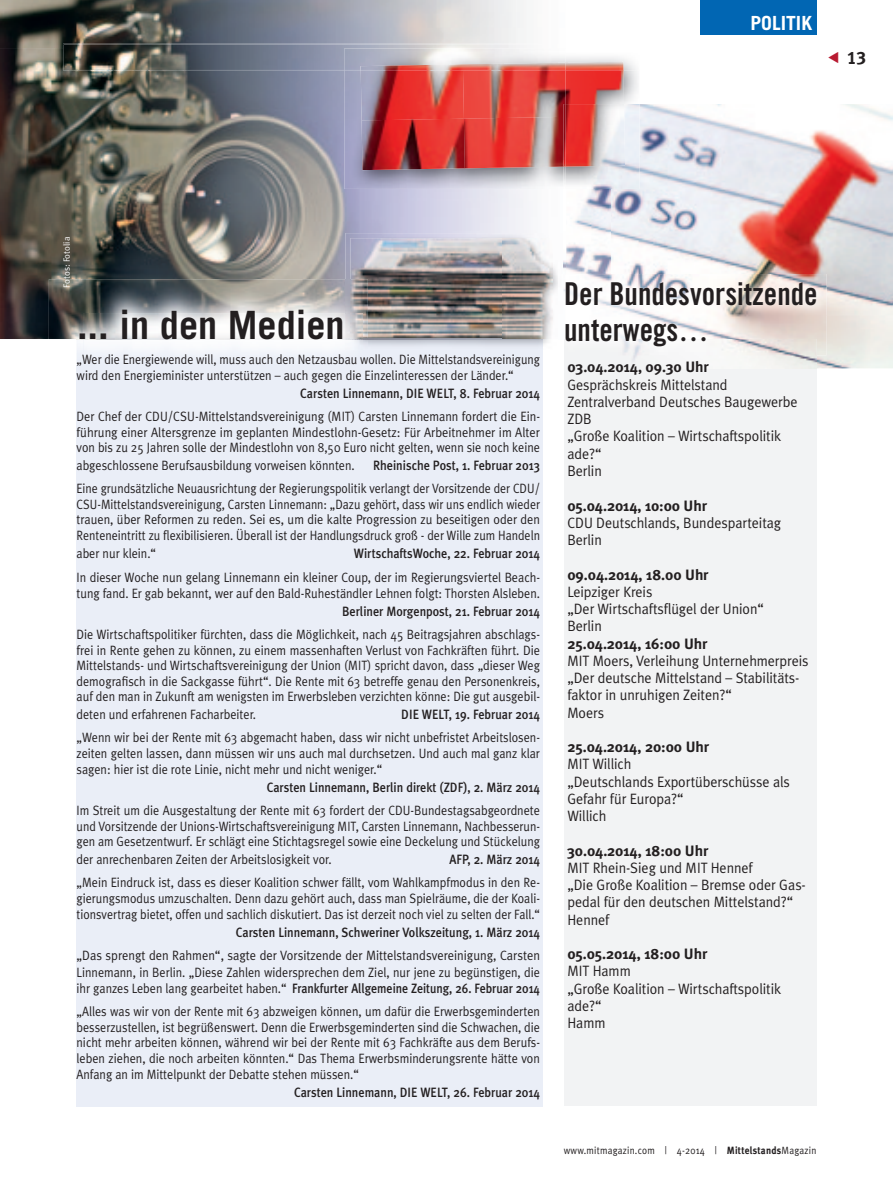
<style>
.page{position:relative;width:893px;height:1191px;background:#fff}
.page>*{position:absolute;margin:0;border:0;box-sizing:border-box;transform-origin:0 0}
.t1{font:700 39px "Trade Gothic";color:#231f20}
.t2{font:700 condensed 31.5px/36px "Trade Gothic Koki";color:#231f20;scale:.96 1}
.t3{font:700 19.5px "Trade Gothic";color:#fff}
.t4{font:18px "Meta Plus Bold Caps";color:#231f20}
.t5{font:15px/17.2px "Meta Plus Normal";letter-spacing:-.005em;color:#231f20;scale:.94 1}
.t6{font:700 15px "Meta Plus";letter-spacing:-.005em;color:#231f20}
.t7{font:13.5px/15.6px "Meta Plus Normal";color:#231f20;text-align:justify;scale:.9 1}
.t8{font:13.5px/15.6px "Meta Plus Normal";color:#231f20;scale:.88 1}
.t9{font:13.5px/15.6px "Meta Plus Normal";color:#231f20;text-align:justify;scale:.91 1}
.t10{font:500 13.5px "Meta Plus";color:#231f20;scale:.9 1}
.t11{font:13.5px/16.5px "Meta Plus Normal";color:#231f20;scale:.92 1}
.t12{font:500 13.5px "Meta Plus";color:#231f20;scale:.88 1}
.t13{font:10.5px "Meta Plus Normal";letter-spacing:.025em;color:#231f20;scale:.9 1}
.t14{font:9px "Meta Plus Normal";color:#fff}
.s1{font-family:"Meta Plus Normal";font-weight:400}
.s2{font-family:"Meta Plus";font-weight:700}
</style>
<div class="page">
<div style="left:700px;top:0;width:116px;height:34px;background:#0166b3"></div>
<div style="left:564px;top:339px;width:252px;height:767px;background:#f2f3f4"></div>
<div style="left:77px;top:338px;width:466px;height:768px;background:#eaeef7"></div>
<img style="left:0;top:0;width:524px;height:48px">
<img style="left:51px;top:48px;width:308px;height:231px">
<img style="left:0;top:48px;width:51px;height:291px">
<img style="left:76px;top:339px;width:7px;height:8px">
<img style="left:49px;top:279px;width:296px;height:60px">
<div style="left:83px;top:339px;width:262px;height:12px;background:#f9fafc"></div>
<img style="left:83px;top:314px;width:262px;height:25px">
<img style="left:611px;top:104px;width:282px;height:211px">
<img style="left:565px;top:189px;width:46px;height:85px">
<img style="left:816px;top:315px;width:77px;height:53px">
<img style="left:633px;top:355px;width:183px;height:10px">
<img style="left:345px;top:233px;width:213px;height:106px">
<img style="left:368px;top:338px;width:175px;height:1px">
<img style="left:345px;top:279px;width:5px;height:35px">
<img style="left:345px;top:314px;width:5px;height:24px">
<svg style="left:345px;top:338px;width:23px;height:10px"></svg>
<img style="left:350px;top:238px;width:203px;height:100px">
<img style="left:350px;top:279px;width:18px;height:59px">
<img style="left:350px;top:314px;width:12px;height:24px">
<img style="left:564px;top:274px;width:263px;height:81px">
<img style="left:344px;top:71px;width:295px;height:118px">
<svg style="left:63px;top:44px;width:573px;height:27px"></svg>
<svg style="left:564px;top:167px;width:1px;height:22px"></svg>
<img style="left:565px;top:62px;width:58px;height:9px">
<img style="left:361px;top:63px;width:204px;height:57px">
<img style="left:362px;top:119px;width:103px;height:51px">
<img style="left:464px;top:117px;width:100px;height:51px">
<img style="left:564px;top:104px;width:61px;height:63px">
<h3 class="t3" style="left:750px;top:11px;width:63px">Politik</h3>
<h3 class="t4" style="left:847px;top:47px;width:21px">13</h3>
<p class="t14" style="left:62px;top:288px;width:52px;rotate:-90deg">Fotos: Fotolia</p>
<h1 class="t1" style="left:77px;top:301px;width:269px">... in den Medien</h1>
<p class="t8" style="left:77px;top:351px;width:528px;line-height:16.5px">„Wer die Energiewende will, muss auch den Netzausbau wollen. Die Mittelstandsvereinigung wird den Energieminister unterstützen – auch gegen die Einzelinteressen der Länder.“</p>
<p class="t10" style="left:300px;top:386px;width:268px">Carsten Linnemann, DIE WELT, 8. Februar 2014</p>
<p class="t9" style="left:77px;top:408px;width:511px">Der Chef der CDU/CSU-Mittelstandsvereinigung (MIT) Carsten Linnemann fordert die Ein&shy;führung einer Altersgrenze im geplanten Mindestlohn-Gesetz: Für Arbeitnehmer im Alter von bis zu 25 Jahren solle der Mindestlohn von 8,50 Euro nicht gelten, wenn sie noch keine</p>
<p class="t7" style="left:77px;top:457px;width:311px">abgeschlossene Berufsausbildung vorweisen könnten.</p>
<p class="t10" style="left:373px;top:458px;width:187px">Rheinische Post, 1. Februar 2013</p>
<p class="t8" style="left:77px;top:480px;width:528px;text-align:justify">Eine grundsätzliche Neuausrichtung der Regierungspolitik verlangt der Vorsitzende der CDU/ CSU-Mittelstandsvereinigung, Carsten Linnemann: „Dazu gehört, dass wir uns endlich wieder trauen, über Reformen zu reden. Sei es, um die kalte Progression zu beseitigen oder den Renteneintritt zu flexibilisieren. Überall ist der Handlungsdruck groß - der Wille zum Handeln</p>
<p class="t7" style="left:77px;top:545px;width:90px">aber nur klein.“</p>
<p class="t10" style="left:354px;top:545px;width:208px">WirtschaftsWoche, 22. Februar 2014</p>
<p class="t9" style="left:77px;top:568px;width:511px;line-height:16.5px">In dieser Woche nun gelang Linnemann ein kleiner Coup, der im Regierungsviertel Beach&shy;tung fand. Er gab bekannt, wer auf den Bald-Ruheständler Lehnen folgt: Thorsten Alsleben.</p>
<p class="t10" style="left:342px;top:603px;width:221px">Berliner Morgenpost, 21. Februar 2014</p>
<p class="t7" style="left:77px;top:626px;width:517px">Die Wirtschaftspolitiker fürchten, dass die Möglichkeit, nach 45 Beitragsjahren abschlags&shy;frei in Rente gehen zu können, zu einem massenhaften Verlust von Fachkräften führt. Die Mittelstands- und Wirtschaftsvereinigung der Union (MIT) spricht davon, dass „dieser Weg demografisch in die Sackgasse führt“. Die Rente mit 63 betreffe genau den Personenkreis, auf den man in Zukunft am wenigsten im Erwerbsleben verzichten könne: Die gut ausgebil-</p>
<p class="t7" style="left:77px;top:706px;width:201px">deten und erfahrenen Facharbeiter.</p>
<p class="t10" style="left:401px;top:707px;width:156px">DIE WELT, 19. Februar 2014</p>
<p class="t7" style="left:77px;top:729px;width:517px;line-height:16px">„Wenn wir bei der Rente mit 63 abgemacht haben, dass wir nicht unbefristet Arbeitslosen&shy;zeiten gelten lassen, dann müssen wir uns auch mal durchsetzen. Und auch mal ganz klar sagen: hier ist die rote Linie, nicht mehr und nicht weniger.“</p>
<p class="t10" style="left:267px;top:780px;width:305px">Carsten Linnemann, Berlin direkt (ZDF), 2. März 2014</p>
<p class="t7" style="left:77px;top:802px;width:516px">Im Streit um die Ausgestaltung der Rente mit 63 fordert der CDU-Bundestagsabgeordnete und Vorsitzende der Unions-Wirtschaftsvereinigung MIT, Carsten Linnemann, Nachbesserun&shy;gen am Gesetzentwurf. Er schlägt eine Stichtagsregel sowie eine Deckelung und Stückelung</p>
<p class="t7" style="left:77px;top:851px;width:285px">der anrechenbaren Zeiten der Arbeitslosigkeit vor.</p>
<p class="t10" style="left:449px;top:852px;width:102px">AFP, 2. März 2014</p>
<p class="t7" style="left:77px;top:874px;width:516px;line-height:16px">„Mein Eindruck ist, dass es dieser Koalition schwer fällt, vom Wahlkampfmodus in den Re&shy;gierungsmodus umzuschalten. Denn dazu gehört auch, dass man Spielräume, die der Koali&shy;tionsvertrag bietet, offen und sachlich diskutiert. Das ist derzeit noch viel zu selten der Fall.“</p>
<p class="t10" style="left:236px;top:924px;width:339px">Carsten Linnemann, Schweriner Volkszeitung, 1. März 2014</p>
<p class="t11" style="left:77px;top:947px;width:505px">„Das sprengt den Rahmen“, sagte der Vorsitzende der Mittelstandsvereinigung, Carsten<br>Linnemann, in Berlin. „Diese Zahlen widersprechen dem Ziel, nur jene zu begünstigen, die</p>
<p class="t12" style="left:77px;top:980px;width:528px"><span class="s1">ihr ganzes Leben lang gearbeitet haben.“</span> Frankfurter Allgemeine Zeitung, 26. Februar 2014</p>
<p class="t7" style="left:77px;top:1003px;width:516px">„Alles was wir von der Rente mit 63 abzweigen können, um dafür die Erwerbsgeminderten besserzustellen, ist begrüßenswert. Denn die Erwerbsgeminderten sind die Schwachen, die nicht mehr arbeiten können, während wir bei der Rente mit 63 Fachkräfte aus dem Berufs&shy;leben ziehen, die noch arbeiten könnten.“ Das Thema Erwerbsminderungsrente hätte von Anfang an im Mittelpunkt der Debatte stehen müssen.“</p>
<p class="t10" style="left:294px;top:1084px;width:275px">Carsten Linnemann, DIE WELT, 26. Februar 2014</p>
<h2 class="t2" style="left:564px;top:275px;width:266px">Der Bundesvorsitzende unterwegs…</h2>
<p class="t6" style="left:567px;top:358px;width:143px">03.04.2014, 09.30 Uhr</p>
<p class="t5" style="left:567px;top:376px;width:246px">Gesprächskreis Mittelstand<br>Zentralverband Deutsches Baugewerbe<br>ZDB<br>„Große Koalition – Wirtschaftspolitik ade?“<br>Berlin</p>
<p class="t6" style="left:567px;top:496px;width:141px">05.04.2014, 10:00 Uhr</p>
<p class="t5" style="left:567px;top:514px;width:229px">CDU Deutschlands, Bundesparteitag<br>Berlin</p>
<p class="t6" style="left:567px;top:565px;width:143px">09.04.2014, 18.00 Uhr</p>
<p class="t5" style="left:567px;top:583px;width:211px">Leipziger Kreis<br>„Der Wirtschaftsflügel der Union“<br>Berlin</p>
<p class="t6" style="left:567px;top:634px;width:141px">25.04.2014, 16:00 Uhr</p>
<p class="t5" style="left:567px;top:652px;width:258px">MIT Moers, Verleihung Unternehmerpreis „Der deutsche Mittelstand – Stabilitäts&shy;faktor in unruhigen Zeiten?“<br>Moers</p>
<p class="t6" style="left:567px;top:738px;width:143px">25.04.2014, 20:00 Uhr</p>
<p class="t5" style="left:567px;top:755px;width:238px">MIT Willich<br>„Deutschlands Exportüberschüsse als<br>Gefahr für Europa?“<br>Willich</p>
<p class="t6" style="left:567px;top:841px;width:142px">30.04.2014, 18:00 Uhr</p>
<p class="t5" style="left:567px;top:859px;width:255px">MIT Rhein-Sieg und MIT Hennef<br>„Die Große Koalition – Bremse oder Gas&shy;pedal für den deutschen Mittelstand?“<br>Hennef</p>
<p class="t6" style="left:567px;top:945px;width:141px">05.05.2014, 18:00 Uhr</p>
<p class="t5" style="left:567px;top:962px;width:229px">MIT Hamm<br>„Große Koalition – Wirtschaftspolitik ade?“<br>Hamm</p>
<p class="t13" style="left:564px;top:1143px;width:282px">www.mitmagazin.com | 4-2014 | <span class="s2">Mittelstands</span>Magazin</p>
</div>
